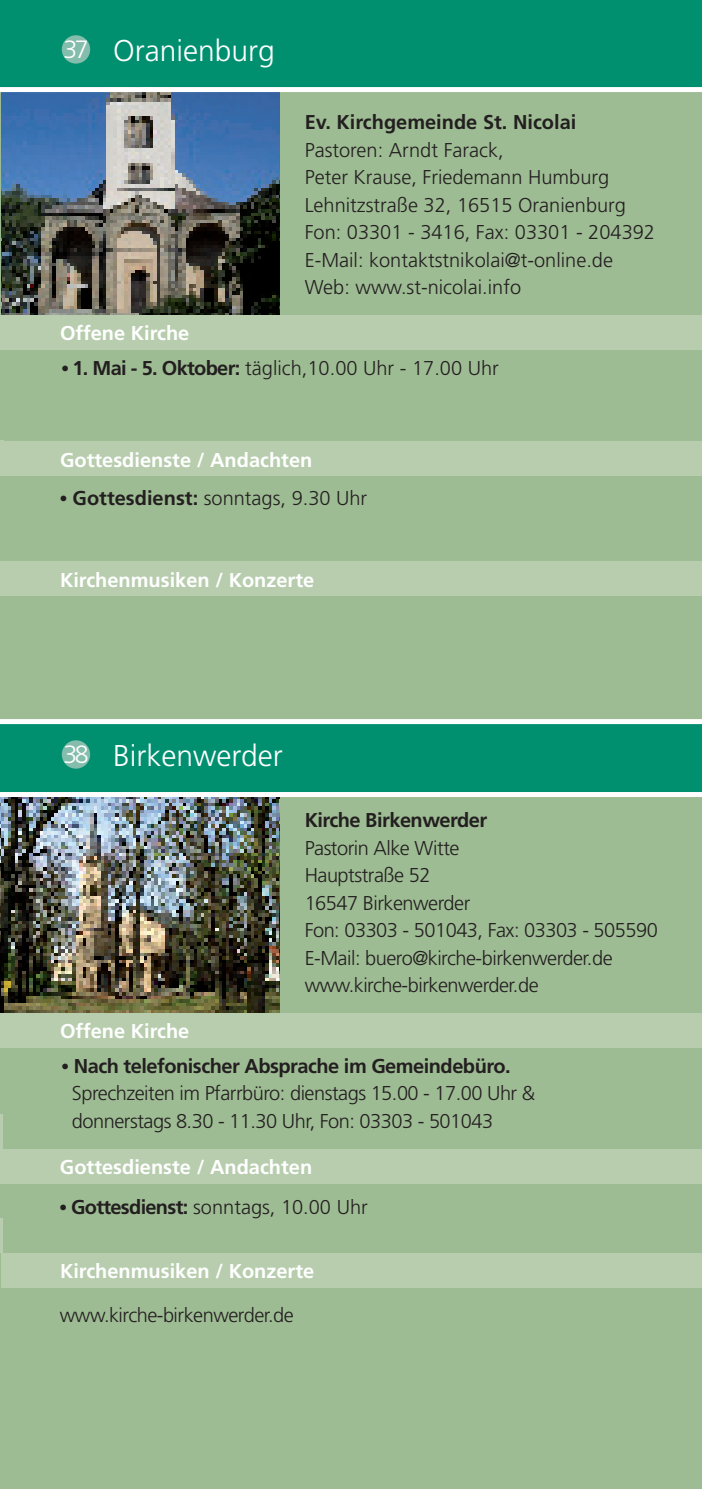
<style>
.page{position:relative;width:702px;height:1489px;background:#fff}
.page>*{position:absolute;margin:0;border:0;box-sizing:border-box;transform-origin:0 0}
.t1{font:300 30px "Frutiger";color:#fff}
.t2{font:300 25px "Frutiger";color:#fff}
.t3{font:300 20px/27.5px "Frutiger";letter-spacing:-.025em;color:#231f20}
.t4{font:300 20px/27.5px "Frutiger";color:#231f20}
.t5{font:700 20px "Frutiger";color:#fff}
.t6{font:700 20px "Frutiger";color:#231f20}
.t7{font:700 20px "Frutiger";letter-spacing:-.025em;color:#231f20}
.s1{font-family:"Times";font-weight:400}
.s2{font-weight:700}
</style>
<div class="page">
<div style="left:0;top:0;width:702px;height:1488px;background:#9ebc93"></div>
<div style="left:0;top:721px;width:702px;height:73px;background:#009070"></div>
<div style="left:0;top:0;width:702px;height:90px;background:#009070"></div>
<div style="left:0;top:719px;width:702px;height:5px;background:#fff"></div>
<hr style="left:0;top:315px;width:3px;height:35px;background:#b7cdae">
<hr style="left:0;top:440px;width:3px;height:35px;background:#b7cdae">
<hr style="left:0;top:1113px;width:3px;height:35px;background:#b7cdae">
<hr style="left:0;top:1217px;width:3px;height:35px;background:#b7cdae">
<img style="left:2px;top:92px;width:278px;height:223px">
<div style="left:62px;top:35px;width:28px;height:29px;background:#84bdac;border-radius:50%"></div>
<div style="left:0;top:441px;width:702px;height:35px;background:#b7cdae"></div>
<div style="left:0;top:560px;width:702px;height:35px;background:#b7cdae"></div>
<div style="left:2px;top:315px;width:700px;height:34px;background:#b7cdae"></div>
<div style="left:0;top:87px;width:702px;height:5px;background:#fff"></div>
<img style="left:0;top:797px;width:280px;height:215px">
<div style="left:62px;top:740px;width:28px;height:28px;background:#84bdac;border-radius:50%"></div>
<div style="left:2px;top:1252px;width:700px;height:35px;background:#b7cdae"></div>
<div style="left:0;top:1012px;width:702px;height:35px;background:#b7cdae"></div>
<div style="left:0;top:792px;width:702px;height:5px;background:#fff"></div>
<div style="left:0;top:1148px;width:702px;height:35px;background:#b7cdae"></div>
<p class="t2" style="left:64px;top:35px;width:27px">37</p>
<h1 class="t1" style="left:113px;top:33px;width:163px">Oranienburg</h1>
<p class="t5" style="left:60px;top:321px;width:131px">Offene Kirche</p>
<p class="t6" style="left:304px;top:110px;width:273px">Ev. Kirchgemeinde St. Nicolai</p>
<p class="t4" style="left:304px;top:136px;width:352px">Pastoren: Arndt Farack,<br>Peter Krause, Friedemann Humburg Lehnitzstraße 32, 16515 Oranienburg Fon: 03301 - 3416, Fax: 03301 - 204392<br>E-Mail: kontaktstnikolai@t-online.de Web: www.st-nicolai.info</p>
<p class="t4" style="left:62px;top:354px;width:438px"><span class="s1">•</span> <span class="s2">1. Mai - 5. Oktober:</span> täglich,10.00 Uhr - 17.00 Uhr</p>
<p class="t5" style="left:60px;top:448px;width:254px">Gottesdienste / Andachten</p>
<p class="t4" style="left:60px;top:484px;width:309px"><span class="s1">•</span> <span class="s2">Gottesdienst:</span> sonntags, 9.30 Uhr</p>
<p class="t5" style="left:60px;top:568px;width:256px">Kirchenmusiken / Konzerte</p>
<p class="t2" style="left:64px;top:740px;width:27px">38</p>
<h1 class="t1" style="left:113px;top:738px;width:171px">Birkenwerder</h1>
<p class="t5" style="left:60px;top:1018px;width:131px">Offene Kirche</p>
<p class="t7" style="left:304px;top:808px;width:184px">Kirche Birkenwerder</p>
<p class="t3" style="left:304px;top:833px;width:354px">Pastorin Alke Witte<br>Hauptstraße 52<br>16547 Birkenwerder<br>Fon: 03303 - 501043, Fax: 03303 - 505590<br>E-Mail: buero@kirche-birkenwerder.de www.kirche-birkenwerder.de</p>
<p class="t3" style="left:72px;top:1051px;width:465px;text-indent:-10px"><span class="s1">•</span> <span class="s2">Nach telefonischer Absprache im Gemeindebüro.<br></span>Sprechzeiten im Pfarrbüro: dienstags 15.00 - 17.00 Uhr &amp; donnerstags 8.30 - 11.30 Uhr, Fon: 03303 - 501043</p>
<p class="t5" style="left:60px;top:1154px;width:254px">Gottesdienste / Andachten</p>
<p class="t4" style="left:60px;top:1193px;width:309px"><span class="s1">•</span> <span class="s2">Gottesdienst:</span> sonntags, 10.00 Uhr</p>
<p class="t5" style="left:60px;top:1259px;width:256px">Kirchenmusiken / Konzerte</p>
<p class="t3" style="left:60px;top:1300px;width:235px">www.kirche-birkenwerder.de</p>
</div>
